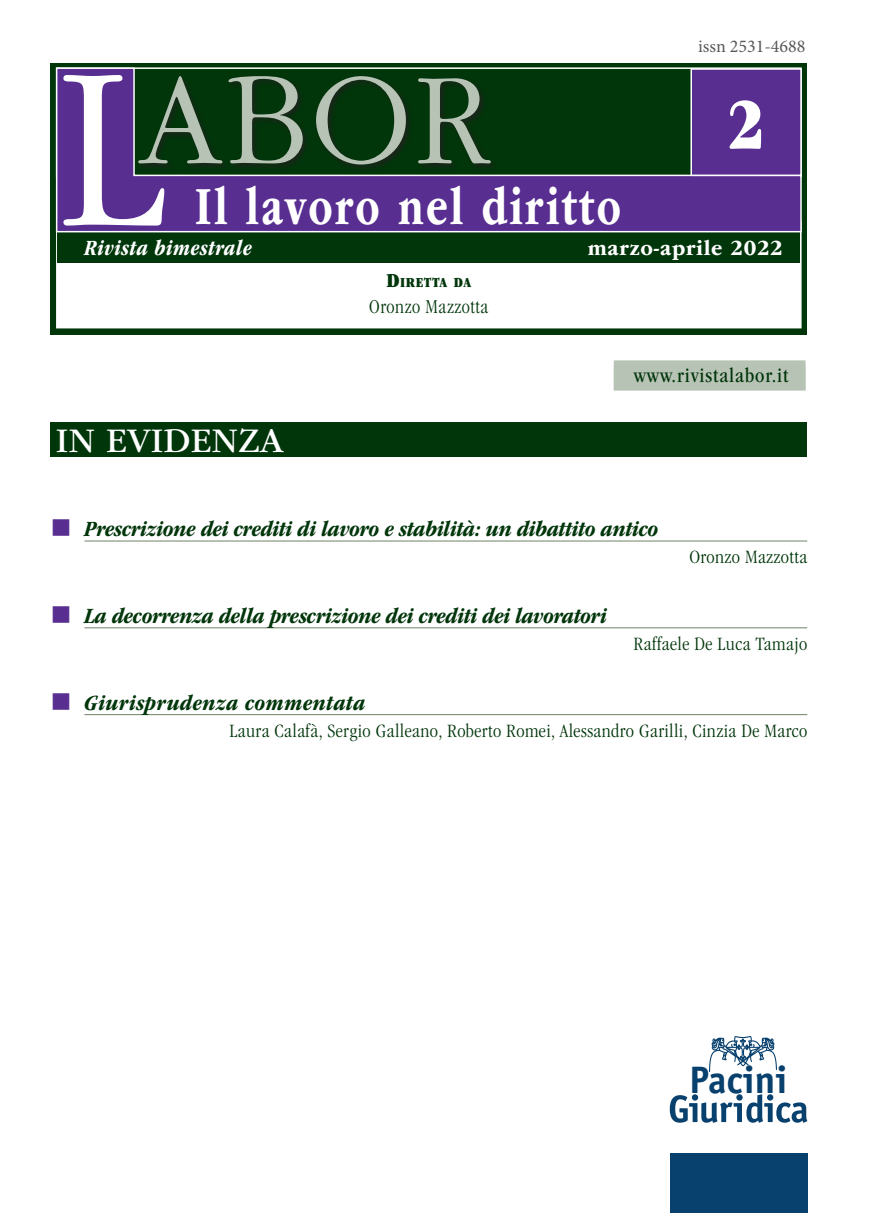
<style>
.page{position:relative;width:887px;height:1213px;background:#fff}
.page>*{position:absolute;margin:0;border:0;box-sizing:border-box;transform-origin:0 0}
.t1{font:300 135.75px "ITC Garamond Std";color:#b7c3b5;scale:.95 1}
.t2{font:75px "ITC Garamond Std Ult Narrow";color:#fff}
.t3{font:700 56.1px "ITC Garamond Std";letter-spacing:.06em;color:#fff;scale:.73 1}
.t4{font:700 38.4px "Officina Sans Std";color:#08406e}
.t5{font:36px "ITC Garamond Std";color:#fff}
.t6{font:italic 700 condensed 22.5px "ITC Garamond Std";letter-spacing:-.01em;color:#01350a}
.t7{font:italic 700 condensed 22.5px "ITC Garamond Std";letter-spacing:.02em;color:#01350a}
.t8{font:italic 700 condensed 22.5px "ITC Garamond Std";letter-spacing:.025em;color:#fff;scale:.95 1}
.t9{font:700 22.5px "ITC Garamond Std";letter-spacing:.03em;color:#fff;scale:.95 1}
.t10{font:condensed 21px "ITC Garamond Std";letter-spacing:.04em;color:#01350a}
.t11{font:300 condensed 20.4px "ITC Garamond Std";letter-spacing:.03em;color:#01350a;scale:.95 1}
.t12{font:300 condensed 19.5px "ITC Garamond Std";letter-spacing:.02em;color:#01350a}
.t13{font:18px "Minion Pro";color:#57585a}
.t14{font:14.25px "ITC Garamond Std Ult Narrow";letter-spacing:.045em;color:#01350a}
.s1{font-size:240px;color:#fff}
.s2{font-size:20.4px}
</style>
<div class="page">
<div style="left:50px;top:422px;width:757px;height:34px;background:#01350a"></div>
<div style="left:50px;top:63px;width:757px;height:146px;background:#01350a"></div>
<div style="left:50px;top:204px;width:757px;height:131px;background:#01350a"></div>
<div style="left:56px;top:220px;width:746px;height:108px;background:#fff"></div>
<div style="left:58px;top:232px;width:742px;height:31px;background:#01350a"></div>
<svg style="left:55px;top:67px;width:747px;height:166px"></svg>
<div style="left:691px;top:69px;width:110px;height:106px;background:#582e91"></div>
<div style="left:690px;top:68px;width:112px;height:108px;border:2px solid #fff"></div>
<div style="left:137px;top:75px;width:361px;height:97px;background:#231f20;opacity:.75"></div>
<div style="left:670px;top:1153px;width:137px;height:59px;background:#08406e"></div>
<svg style="left:670px;top:1094px;width:137px;height:28px"></svg>
<img style="left:709px;top:1036px;width:68px;height:35px">
<hr style="left:84px;top:540px;width:723px;height:1px;background:#6c8265">
<hr style="left:84px;top:627px;width:723px;height:1px;background:#6c8265">
<hr style="left:84px;top:714px;width:723px;height:1px;background:#6c8265">
<div style="left:614px;top:360px;width:191px;height:30px;background:#b7c3b5"></div>
<h1 class="t1" style="left:58px;top:47px;width:456px"><span class="s1">L</span>ABOR</h1>
<h3 class="t3" style="left:195px;top:174px;width:585px">Il lavoro nel diritto</h3>
<p class="t13" style="left:698px;top:34px;width:109px">issn 2531-4688</p>
<h2 class="t2" style="left:726px;top:82px;width:41px">2</h2>
<p class="t8" style="left:84px;top:236px;width:178px">Rivista bimestrale</p>
<p class="t9" style="left:588px;top:235px;width:207px">marzo-aprile 2022</p>
<p class="t14" style="left:386px;top:274px;width:86px"><span class="s2">D</span>IRETTA DA</p>
<p class="t11" style="left:369px;top:295px;width:127px">Oronzo Mazzotta</p>
<h3 class="t5" style="left:56px;top:421px;width:229px">IN EVIDENZA</h3>
<p class="t10" style="left:634px;top:363px;width:156px">www.rivistalabor.it</p>
<p class="t6" style="left:84px;top:516px;width:576px">Prescrizione dei crediti di lavoro e stabilità: un dibattito antico</p>
<p class="t6" style="left:84px;top:603px;width:524px">La decorrenza della prescrizione dei crediti dei lavoratori</p>
<p class="t12" style="left:689px;top:546px;width:119px">Oronzo Mazzotta</p>
<p class="t12" style="left:634px;top:633px;width:175px">Raffaele De Luca Tamajo</p>
<p class="t7" style="left:84px;top:690px;width:282px">Giurisprudenza commentata</p>
<p class="t12" style="left:230px;top:720px;width:579px">Laura Calafà, Sergio Galleano, Roberto Romei, Alessandro Garilli, Cinzia De Marco</p>
<h3 class="t4" style="left:690px;top:1055px;width:100px">Pacini</h3>
</div>
